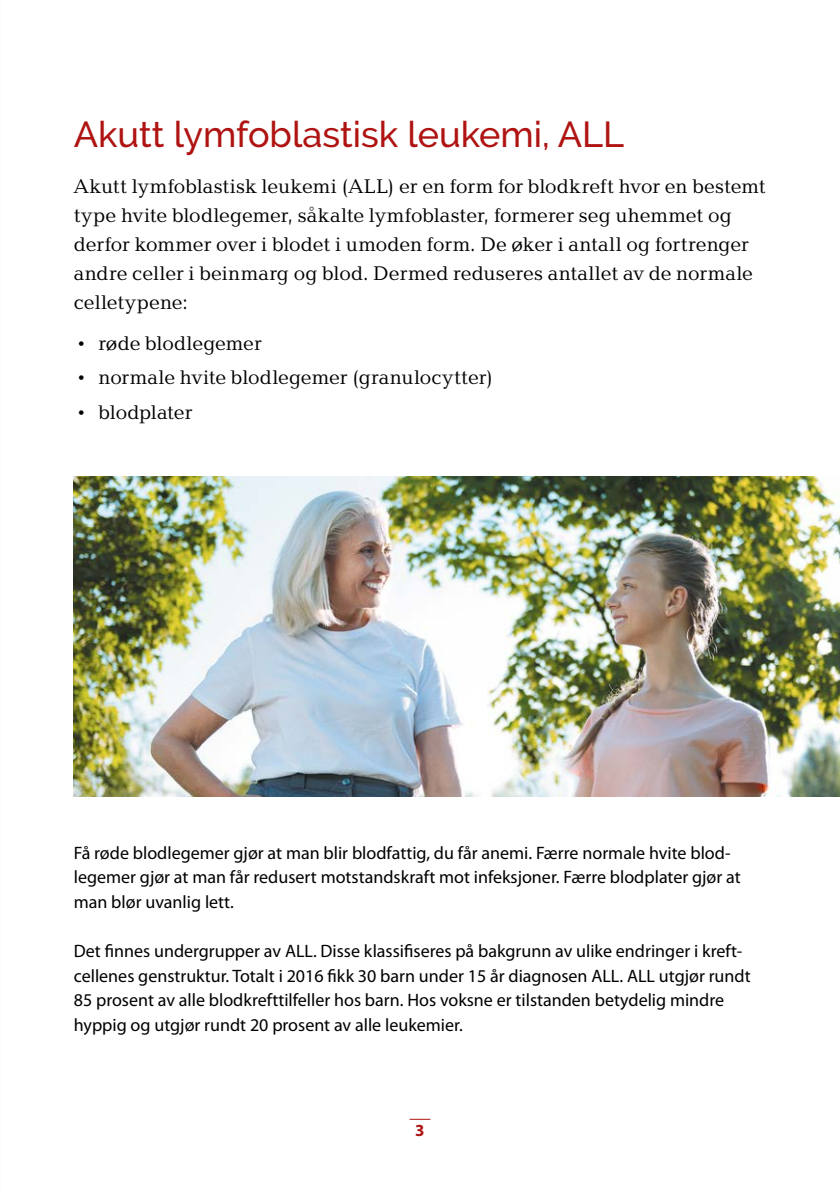
<style>
.page{position:relative;width:840px;height:1191px;background:#fff}
.page>*{position:absolute;margin:0;border:0;box-sizing:border-box;transform-origin:0 0}
.t1{font:500 36px "Raleway";color:#af1412}
.t2{font:20.4px/29px "Baltica";color:#000}
.t3{font:18px/24.6px "Myriad Pro";color:#000}
.t4{font:700 17px "Myriad Pro";color:#af1412}
</style>
<div class="page">
<svg style="left:409px;top:1118px;width:21px;height:1px"></svg>
<img style="left:74px;top:476px;width:765px;height:321px">
<h1 class="t1" style="left:74px;top:114px;width:551px">Akutt lymfoblastisk leukemi, ALL</h1>
<p class="t2" style="left:74px;top:173px;width:693px">Akutt lymfoblastisk leukemi (ALL) er en form for blodkreft hvor en bestemt type hvite blodlegemer, såkalte lymfoblaster, formerer seg uhemmet og derfor kommer over i blodet i umoden form. De øker i antall og fortrenger andre celler i beinmarg og blod. Dermed reduseres antallet av de normale celletypene:</p>
<p class="t2" style="left:74px;top:329px;width:189px">• røde blodlegemer</p>
<p class="t2" style="left:74px;top:364px;width:421px">• normale hvite blodlegemer (granulocytter)</p>
<p class="t2" style="left:74px;top:398px;width:120px">• blodplater</p>
<p class="t3" style="left:74px;top:840px;width:668px">Få røde blodlegemer gjør at man blir blodfattig, du får anemi. Færre normale hvite blod&shy;legemer gjør at man får redusert motstandskraft mot infeksjoner. Færre blodplater gjør at man blør uvanlig lett.</p>
<p class="t3" style="left:74px;top:939px;width:678px">Det finnes undergrupper av ALL. Disse klassifiseres på bakgrunn av ulike endringer i kreft&shy;cellenes genstruktur. Totalt i 2016 fikk 30 barn under 15 år diagnosen ALL. ALL utgjør rundt 85 prosent av alle blodkrefttilfeller hos barn. Hos voksne er tilstanden betydelig mindre hyppig og utgjør rundt 20 prosent av alle leukemier.</p>
<p class="t4" style="left:415px;top:1120px;width:11px">3</p>
</div>
